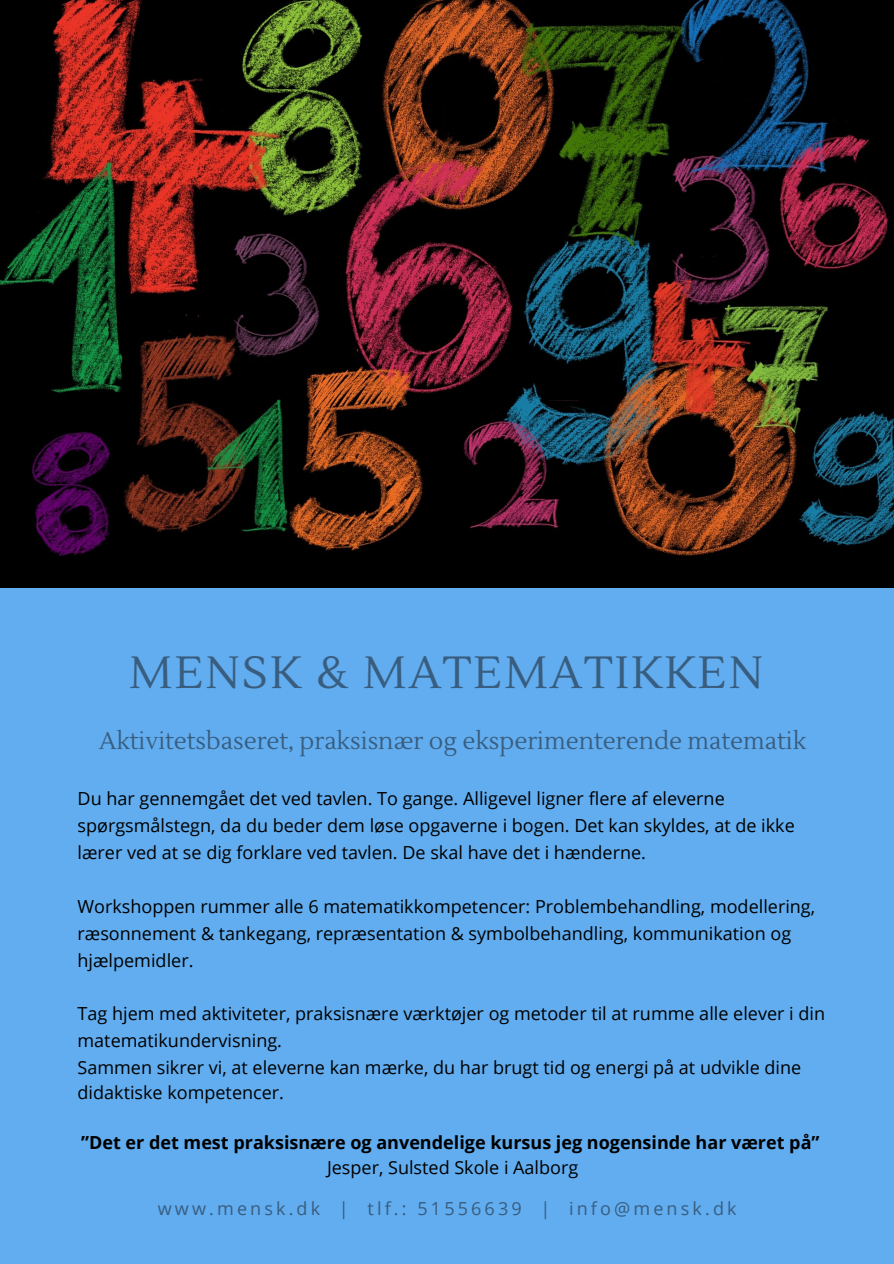
<style>
.page{position:relative;width:894px;height:1264px;background:#fff}
.page>*{position:absolute;margin:0;border:0;box-sizing:border-box;transform-origin:0 0}
.t1{font:45px "Lustria";letter-spacing:.05em;color:#395d7f}
.t2{font:24px "Lustria";color:#395d7f}
.t3{font:18px/27px "Open Sans";color:#000}
.t4{font:700 18px "Open Sans";color:#000}
.t5{font:18px "Open Sans";letter-spacing:.175em;color:#395d7f}
</style>
<div class="page">
<div style="left:0;top:484px;width:893px;height:779px;background:#61adf0"></div>
<img style="left:0;top:0;width:893px;height:587px">
<h1 class="t1" style="left:129px;top:644px;width:635px">MENSK &amp; MATEMATIKKEN</h1>
<h2 class="t2" style="left:99px;top:726px;width:708px">Aktivitetsbaseret, praksisnær og eksperimenterende matematik</h2>
<p class="t3" style="left:77px;top:784px;width:718px">Du har gennemgået det ved tavlen. To gange. Alligevel ligner flere af eleverne spørgsmålstegn, da du beder dem løse opgaverne i bogen. Det kan skyldes, at de ikke lærer ved at se dig forklare ved tavlen. De skal have det i hænderne.</p>
<p class="t3" style="left:77px;top:892px;width:739px">Workshoppen rummer alle 6 matematikkompetencer: Problembehandling, modellering, ræsonnement &amp; tankegang, repræsentation &amp; symbolbehandling, kommunikation og hjælpemidler.</p>
<p class="t3" style="left:77px;top:999px;width:748px">Tag hjem med aktiviteter, praksisnære værktøjer og metoder til at rumme alle elever i din matematikundervisning.<br>Sammen sikrer vi, at eleverne kan mærke, du har brugt tid og energi på at udvikle dine</p>
<p class="t3" style="left:77px;top:1078px;width:208px">didaktiske kompetencer.</p>
<p class="t4" style="left:81px;top:1129px;width:739px">”Det er det mest praksisnære og anvendelige kursus jeg nogensinde har været på”</p>
<p class="t3" style="left:327px;top:1153px;width:253px">Jesper, Sulsted Skole i Aalborg</p>
<p class="t5" style="left:158px;top:1195px;width:580px">www.mensk.dk | tlf.: 51556639 | info@mensk.dk</p>
</div>
